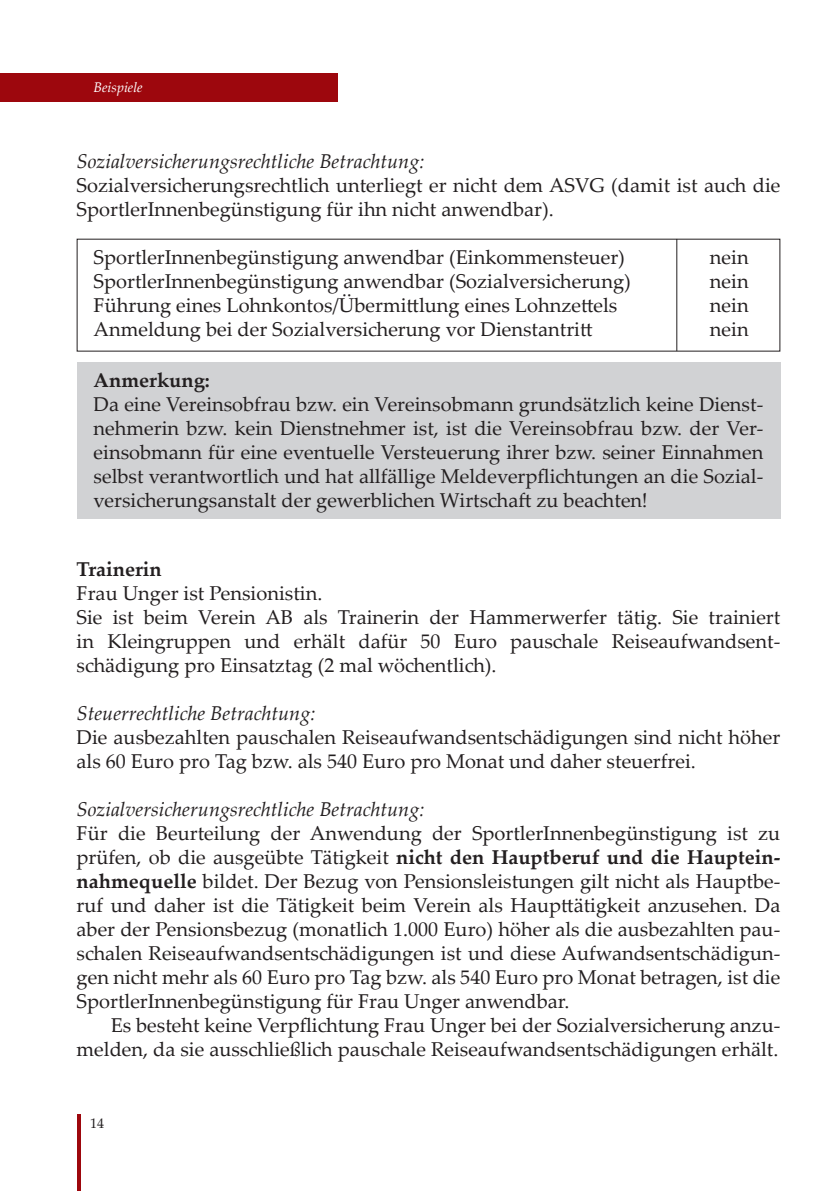
<style>
.page{position:relative;width:840px;height:1191px;background:#fff}
.page>*{position:absolute;margin:0;border:0;box-sizing:border-box;transform-origin:0 0}
.kern{font:20px/24px "Palatino Linotype";color:#231f20}
.tabelle{font:20px/24px "Palatino Linotype";color:#231f20;text-align:justify}
.kern-2{font:italic 20px "Palatino Linotype";color:#231f20}
.tabelle-2{font:700 20px "Palatino Linotype";color:#231f20}
.kern-3{font:700 20px "Palatino Linotype";color:#231f20}
.tabelle-3{font:italic 14px "Palatino Linotype";color:#fff}
.t1{font:14px "Palatino Linotype";color:#231f20}
.s1{font-weight:700}
</style>
<div class="page">
<div style="left:0;top:74px;width:337px;height:28px;background:#9d070d"></div>
<hr style="left:77px;top:1114px;width:4px;height:77px;background:#9d070d">
<div style="left:77px;top:361px;width:703px;height:157px;background:#d1d2d4"></div>
<hr style="left:676px;top:239px;width:1px;height:112px;background:#231f20">
<p class="tabelle-3" style="left:94px;top:77px;width:51px">Beispiele</p>
<p class="kern-2" style="left:77px;top:147px;width:349px">Sozialversicherungsrechtliche Betrachtung:</p>
<p class="kern" style="left:77px;top:172px;width:705px">Sozialversicherungsrechtlich unterliegt er nicht dem ASVG (damit ist auch die<br>SportlerInnenbegünstigung für ihn nicht anwendbar).</p>
<p class="kern" style="left:94px;top:244px;width:532px">SportlerInnenbegünstigung anwendbar (Einkommensteuer)</p>
<p class="kern" style="left:709px;top:244px;width:40px">nein</p>
<p class="kern" style="left:94px;top:268px;width:538px">SportlerInnenbegünstigung anwendbar (Sozialversicherung)</p>
<p class="kern" style="left:709px;top:268px;width:40px">nein</p>
<p class="kern" style="left:94px;top:292px;width:525px">Führung eines Lohnkontos/Übermittlung eines Lohnzettels</p>
<p class="kern" style="left:709px;top:292px;width:40px">nein</p>
<p class="kern" style="left:94px;top:316px;width:500px">Anmeldung bei der Sozialversicherung vor Dienstantritt</p>
<p class="kern" style="left:709px;top:316px;width:40px">nein</p>
<p class="tabelle-2" style="left:94px;top:366px;width:118px">Anmerkung:</p>
<p class="tabelle" style="left:94px;top:391px;width:671px">Da eine Vereinsobfrau bzw. ein Vereinsobmann grundsätzlich keine Dienst&shy;nehmerin bzw. kein Dienstnehmer ist, ist die Vereinsobfrau bzw. der Ver&shy;einsobmann für eine eventuelle Versteuerung ihrer bzw. seiner Einnahmen selbst verantwortlich und hat allfällige Meldeverpflichtungen an die Sozial&shy;versicherungsanstalt der gewerblichen Wirtschaft zu beachten!</p>
<p class="kern-3" style="left:77px;top:555px;width:87px">Trainerin</p>
<p class="kern" style="left:77px;top:580px;width:247px">Frau Unger ist Pensionistin.</p>
<p class="kern" style="left:77px;top:604px;width:704px;text-align:justify">Sie ist beim Verein AB als Trainerin der Hammerwerfer tätig. Sie trainiert in Kleingruppen und erhält dafür 50 Euro pauschale Reiseaufwandsent&shy;schädigung pro Einsatztag (2 mal wöchentlich).</p>
<p class="kern-2" style="left:77px;top:699px;width:240px">Steuerrechtliche Betrachtung:</p>
<p class="kern" style="left:77px;top:724px;width:704px">Die ausbezahlten pauschalen Reiseaufwandsentschädigungen sind nicht höher als 60 Euro pro Tag bzw. als 540 Euro pro Monat und daher steuerfrei.</p>
<p class="kern-2" style="left:77px;top:795px;width:349px">Sozialversicherungsrechtliche Betrachtung:</p>
<p class="kern" style="left:77px;top:820px;width:705px;text-align:justify">Für die Beurteilung der Anwendung der SportlerInnenbegünstigung ist zu prüfen, ob die ausgeübte Tätigkeit <span class="s1">nicht den Hauptberuf und die Hauptein&shy;nahmequelle</span> bildet. Der Bezug von Pensionsleistungen gilt nicht als Hauptbe&shy;ruf und daher ist die Tätigkeit beim Verein als Haupttätigkeit anzusehen. Da aber der Pensionsbezug (monatlich 1.000 Euro) höher als die ausbezahlten pau&shy;schalen Reiseaufwandsentschädigungen ist und diese Aufwandsentschädigun&shy;gen nicht mehr als 60 Euro pro Tag bzw. als 540 Euro pro Monat betragen, ist die SportlerInnenbegünstigung für Frau Unger anwendbar.</p>
<p class="kern" style="left:77px;top:1012px;width:704px;text-align:right">Es besteht keine Verpflichtung Frau Unger bei der Sozialversicherung anzu&shy;melden, da sie ausschließlich pauschale Reiseaufwandsentschädigungen erhält.</p>
<p class="t1" style="left:90px;top:1113px;width:15px">14</p>
</div>
